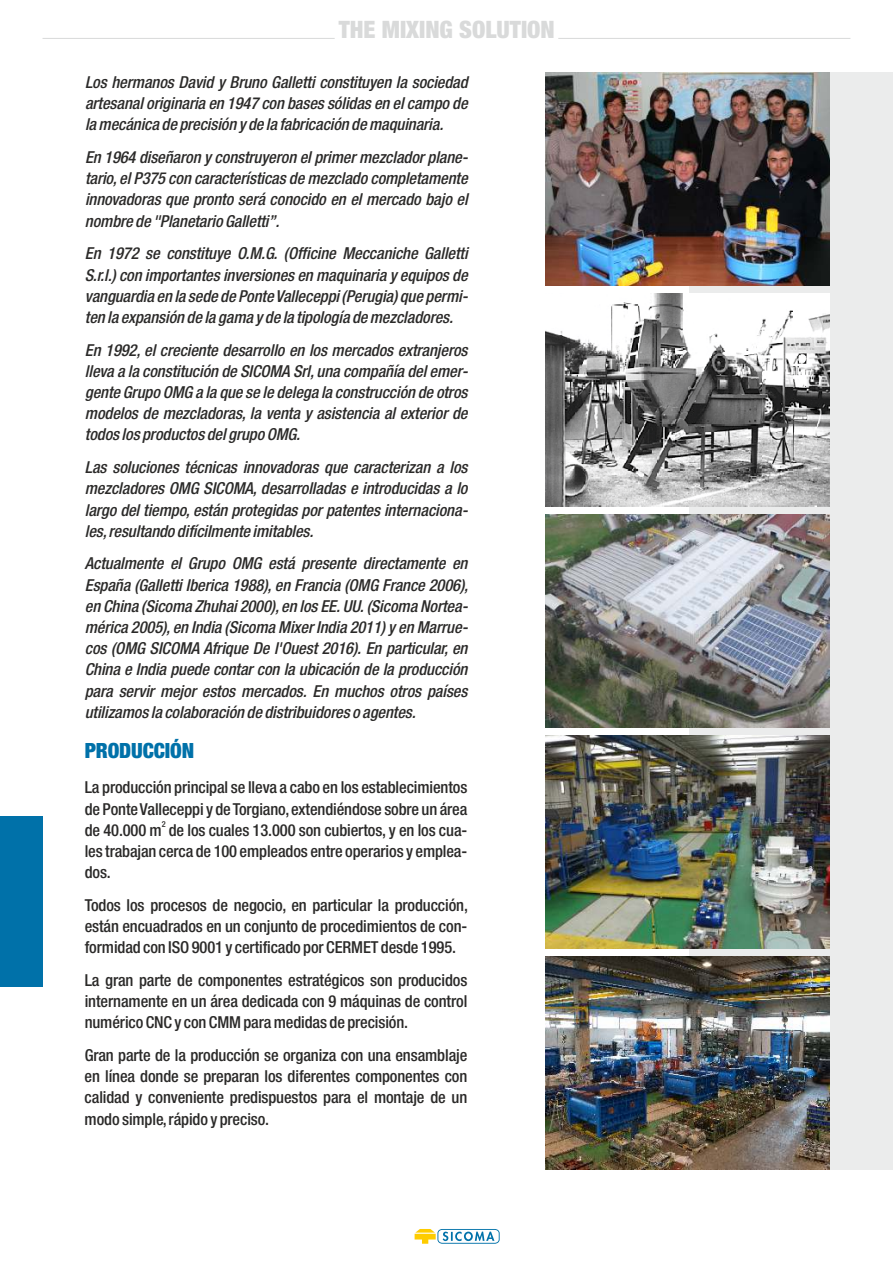
<style>
.page{position:relative;width:893px;height:1263px;background:#fff}
.page>*{position:absolute;margin:0;border:0;box-sizing:border-box;transform-origin:0 0}
.t1{font:900 condensed 24px "Helvetica Neue LT";color:#d9dada}
.t2{font:900 condensed 21px "Helvetica Neue LT";letter-spacing:-.01em;color:#0071a9}
.t3{font:italic 500 condensed 16.5px/21.1px "Helvetica Neue LT";letter-spacing:-.005em;color:#2b2a29;text-align:justify}
.t4{font:500 condensed 16.5px/21.1px "Helvetica Neue LT";letter-spacing:-.005em;color:#2b2a29;text-align:justify}
.t5{font:500 condensed 8.25px "Helvetica Neue LT";color:#2b2a29}
</style>
<div class="page">
<div style="left:689px;top:72px;width:204px;height:1097px;background:#ebecec"></div>
<div style="left:0;top:816px;width:43px;height:170px;background:#0071a9"></div>
<svg style="left:415px;top:1229px;width:85px;height:15px"></svg>
<img style="left:546px;top:293px;width:283px;height:214px">
<img style="left:546px;top:514px;width:283px;height:213px">
<img style="left:546px;top:735px;width:283px;height:213px">
<img style="left:546px;top:956px;width:283px;height:213px">
<img style="left:546px;top:72px;width:283px;height:214px">
<hr style="left:43px;top:38px;width:292px;height:1px;background:#d9dada">
<hr style="left:558px;top:38px;width:292px;height:1px;background:#d9dada">
<h1 class="t1" style="left:339px;top:15px;width:218px">THE MIXING SOLUTION</h1>
<p class="t3" style="left:85px;top:71px;width:384px">Los hermanos David y Bruno Galletti constituyen la sociedad artesanal originaria en 1947 con bases sólidas en el campo de la mecánica de precisión y de la fabricación de maquinaria.</p>
<p class="t3" style="left:85px;top:146px;width:385px">En 1964 diseñaron y construyeron el primer mezclador plane&shy;tario, el P375 con características de mezclado completamente innovadoras que pronto será conocido en el mercado bajo el nombre de "Planetario Galletti”.</p>
<p class="t3" style="left:85px;top:243px;width:385px">En 1972 se constituye O.M.G. (Officine Meccaniche Galletti S.r.l.) con importantes inversiones en maquinaria y equipos de vanguardia en la sede de Ponte Valleceppi (Perugia) que permi&shy;ten la expansión de la gama y de la tipología de mezcladores.</p>
<p class="t3" style="left:85px;top:339px;width:385px">En 1992, el creciente desarrollo en los mercados extranjeros lleva a la constitución de SICOMA Srl, una compañía del emer&shy;gente Grupo OMG a la que se le delega la construcción de otros modelos de mezcladoras, la venta y asistencia al exterior de todos los productos del grupo OMG.</p>
<p class="t3" style="left:85px;top:456px;width:385px">Las soluciones técnicas innovadoras que caracterizan a los mezcladores OMG SICOMA, desarrolladas e introducidas a lo largo del tiempo, están protegidas por patentes internaciona&shy;les,resultando difícilmente imitables.</p>
<p class="t3" style="left:85px;top:553px;width:385px">Actualmente el Grupo OMG está presente directamente en España (Galletti Iberica 1988), en Francia (OMG France 2006), en China (Sicoma Zhuhai 2000), en los EE. UU. (Sicoma Nortea&shy;mérica 2005), en India (Sicoma Mixer India 2011) y en Marrue&shy;cos (OMG SICOMA Afrique De l'Ouest 2016). En particular, en China e India puede contar con la ubicación de la producción para servir mejor estos mercados. En muchos otros países utilizamos la colaboración de distribuidores o agentes.</p>
<p class="t2" style="left:85px;top:738px;width:111px">PRODUCCIÓN</p>
<p class="t4" style="left:85px;top:777px;width:384px">La producción principal se lleva a cabo en los establecimientos de Ponte Valleceppi y de Torgiano,extendiéndose sobre un área</p>
<p class="t5" style="left:162px;top:820px;width:5px">2</p>
<p class="t4" style="left:85px;top:819px;width:384px">de 40.000 m de los cuales 13.000 son cubiertos, y en los cua&shy;les trabajan cerca de 100 empleados entre operarios y emplea&shy;dos.</p>
<p class="t4" style="left:85px;top:894px;width:385px">Todos los procesos de negocio, en particular la producción, están encuadrados en un conjunto de procedimientos de con&shy;formidad con ISO 9001 y certificado por CERMET desde 1995.</p>
<p class="t4" style="left:85px;top:969px;width:384px">La gran parte de componentes estratégicos son producidos internamente en un área dedicada con 9 máquinas de control numérico CNC y con CMM para medidas de precisión.</p>
<p class="t4" style="left:85px;top:1044px;width:384px">Gran parte de la producción se organiza con una ensamblaje en línea donde se preparan los diferentes componentes con calidad y conveniente predispuestos para el montaje de un modo simple,rápido y preciso.</p>
</div>
